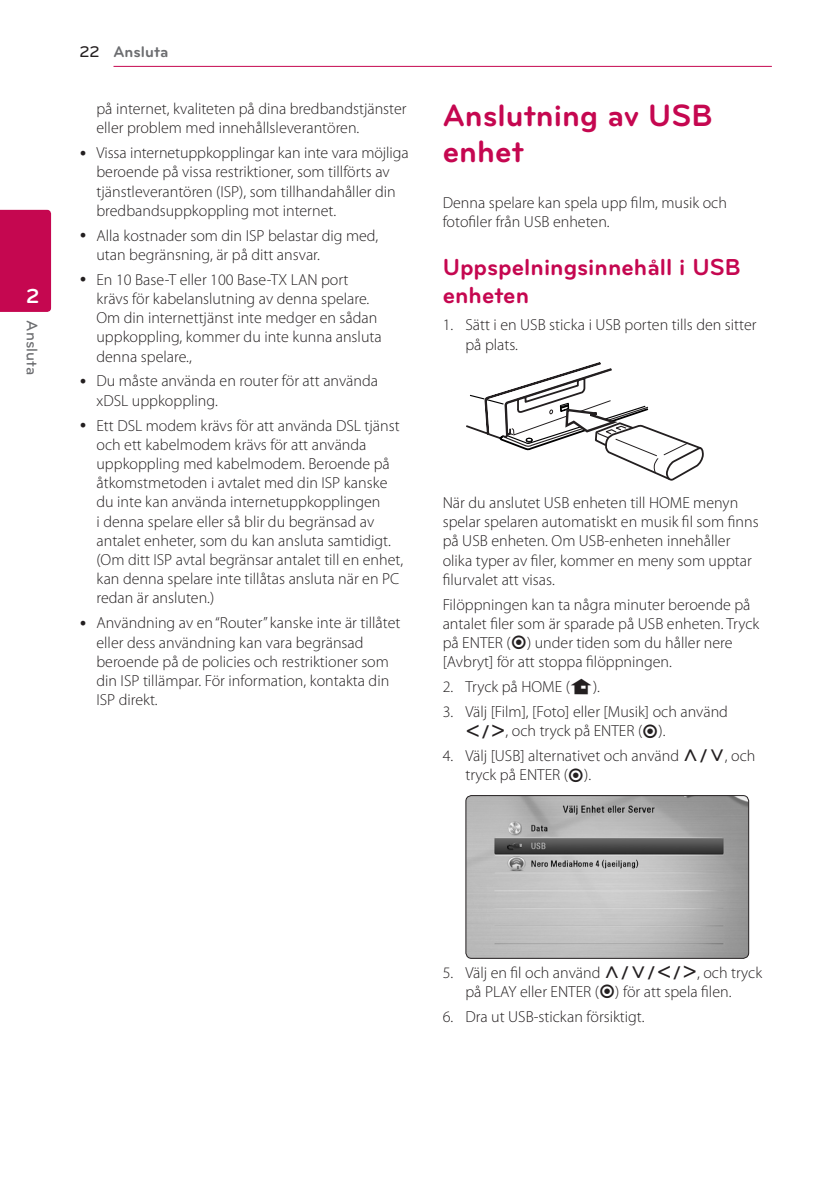
<style>
.page{position:relative;width:840px;height:1191px;background:#fff}
.page>*{position:absolute;margin:0;border:0;box-sizing:border-box;transform-origin:0 0}
.Title_1{font:700 32px/36px "Bryant LG";color:#c50750}
.Title_2{font:700 24px/28px "Bryant LG";color:#c50750}
.t1{font:700 21px "Bryant LG";color:#fff}
.Content_text_Bullet{font:300 16px/19.2px "Myriad Pro";color:#231f20}
.Content_text_Light{font:300 16px/19.2px "Myriad Pro";color:#231f20}
.Content_text_Num{font:300 16px/19.2px "Myriad Pro";color:#231f20}
.t2{font:700 16px "Bryant LG";color:#6c6d70}
.t3{font:500 16px "Bryant LG";color:#6c6d70}
.s1{font-weight:500;color:#231f20}
.s2{font-family:"UPSYS Common";font-weight:400}
</style>
<div class="page">
<hr style="left:113px;top:66px;width:658px;height:1px;background:#c50750">
<div style="left:0;top:210px;width:51px;height:102px;background:#c50750"></div>
<svg style="left:466px;top:362px;width:236px;height:119px"></svg>
<img style="left:466px;top:795px;width:282px;height:163px">
<div style="left:465px;top:795px;width:283px;height:163px;border:1px solid #231f20;border-radius:6px"></div>
<img style="left:473px;top:801px;width:256px;height:73px">
<h3 class="t1" style="left:26px;top:283px;width:15px">2</h3>
<p class="t3" style="left:42px;top:320px;width:56px;rotate:90deg">Ansluta</p>
<p class="t2" style="left:79px;top:42px;width:90px"><span class="s1">22</span> Ansluta</p>
<p class="Content_text_Bullet" style="left:96px;top:99px;width:311px">på internet, kvaliteten på dina bredbandstjänster eller problem med innehållsleverantören.</p>
<p class="Content_text_Bullet" style="left:96px;top:143px;width:313px">Vissa internetuppkopplingar kan inte vara möjliga beroende på vissa restriktioner, som tillförts av tjänstleverantören (ISP), som tillhandahåller din bredbandsuppkoppling mot internet.</p>
<p class="Content_text_Bullet" style="left:96px;top:226px;width:283px">Alla kostnader som din ISP belastar dig med, utan begränsning, är på ditt ansvar.</p>
<p class="Content_text_Bullet" style="left:96px;top:270px;width:286px">En 10 Base-T eller 100 Base-TX LAN port krävs för kabelanslutning av denna spelare.<br>Om din internettjänst inte medger en sådan uppkoppling, kommer du inte kunna ansluta denna spelare.,</p>
<p class="Content_text_Bullet" style="left:96px;top:371px;width:283px">Du måste använda en router för att använda xDSL uppkoppling.</p>
<p class="Content_text_Bullet" style="left:96px;top:415px;width:308px">Ett DSL modem krävs för att använda DSL tjänst och ett kabelmodem krävs för att använda uppkoppling med kabelmodem. Beroende på åtkomstmetoden i avtalet med din ISP kanske du inte kan använda internetuppkopplingen<br>i denna spelare eller så blir du begränsad av antalet enheter, som du kan ansluta samtidigt. (Om ditt ISP avtal begränsar antalet till en enhet, kan denna spelare inte tillåtas ansluta när en PC redan är ansluten.)</p>
<p class="Content_text_Bullet" style="left:96px;top:613px;width:305px">Användning av en“Router” kanske inte är tillåtet eller dess användning kan vara begränsad beroende på de policies och restriktioner som din ISP tillämpar. För information, kontakta din ISP direkt.</p>
<p class="Title_1" style="left:442px;top:97px;width:271px">Anslutning av USB enhet</p>
<p class="Content_text_Light" style="left:442px;top:192px;width:285px">Denna spelare kan spela upp film, musik och fotofiler från USB enheten.</p>
<p class="Title_2" style="left:442px;top:253px;width:299px">Uppspelningsinnehåll i USB enheten</p>
<p class="Content_text_Num" style="left:465px;top:315px;width:292px;text-indent:-23px">1. Sätt i en USB sticka i USB porten tills den sitter på plats.</p>
<p class="Content_text_Light" style="left:442px;top:493px;width:317px">När du anslutet USB enheten till HOME menyn spelar spelaren automatiskt en musik fil som finns på USB enheten. Om USB-enheten innehåller olika typer av filer, kommer en meny som upptar filurvalet att visas.</p>
<p class="Content_text_Light" style="left:442px;top:594px;width:318px">Filöppningen kan ta några minuter beroende på antalet filer som är sparade på USB enheten. Tryck på ENTER (<span class="s2">b</span>) under tiden som du håller nere [Avbryt] för att stoppa filöppningen.</p>
<p class="Content_text_Num" style="left:442px;top:677px;width:159px">2. Tryck på HOME (<span class="s2">n</span>).</p>
<p class="Content_text_Num" style="left:465px;top:702px;width:264px;text-indent:-23px">3. Välj [Film], [Foto] eller [Musik] och använd<br><span class="s2">A/D</span>, och tryck på ENTER (<span class="s2">b</span>).</p>
<p class="Content_text_Num" style="left:465px;top:746px;width:291px;text-indent:-23px">4. Välj [USB] alternativet och använd <span class="s2">W/S</span>, och tryck på ENTER (<span class="s2">b</span>).</p>
<p class="Content_text_Num" style="left:442px;top:962px;width:321px;text-align:center">5. Välj en fil och använd <span class="s2">W/S/A/D</span>, och tryck på PLAY eller ENTER (<span class="s2">b</span>) för att spela filen.</p>
<p class="Content_text_Num" style="left:442px;top:1007px;width:203px">6. Dra ut USB-stickan försiktigt.</p>
</div>
